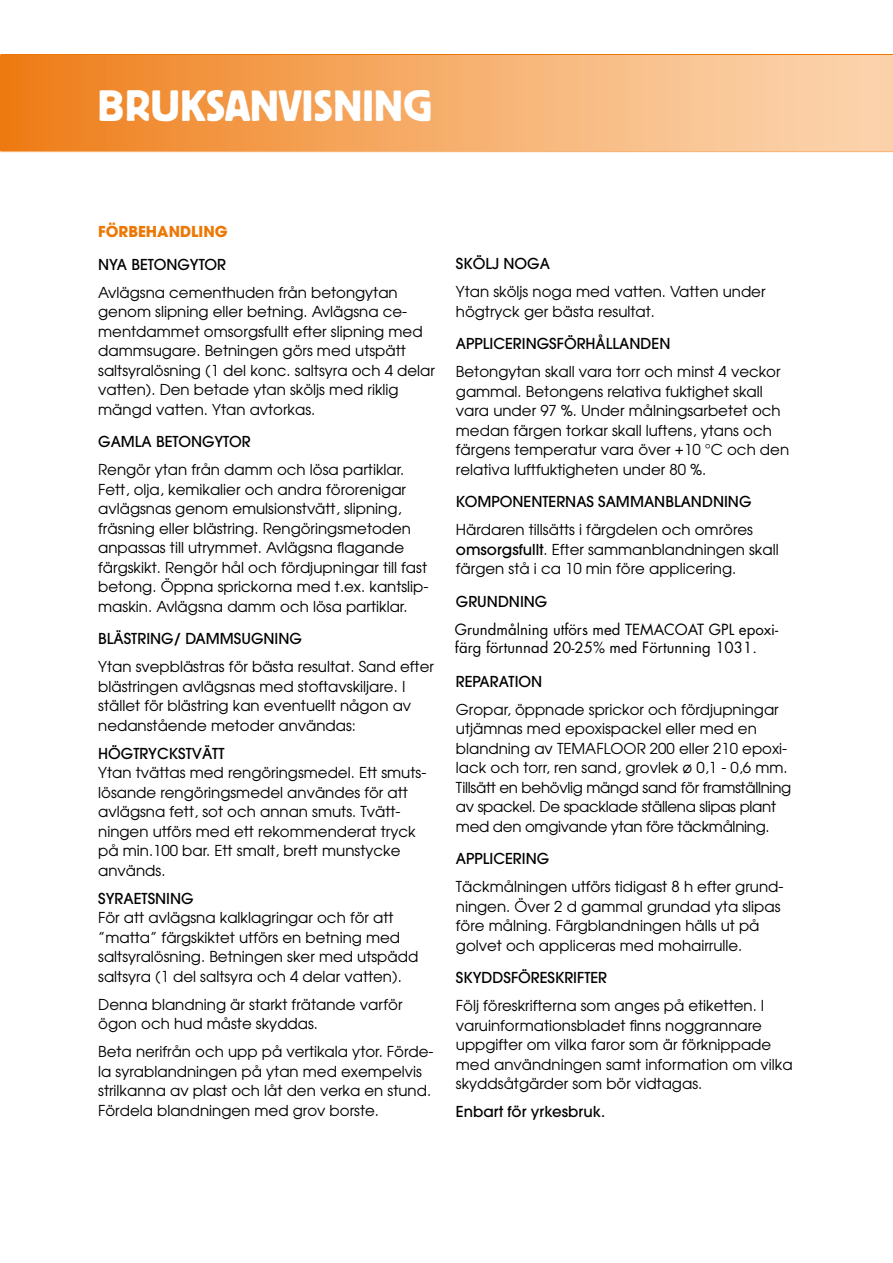
<style>
.page{position:relative;width:893px;height:1263px;background:#fff}
.page>*{position:absolute;margin:0;border:0;box-sizing:border-box;transform-origin:0 0}
.t1{font:43.5px "Block BE";letter-spacing:.02em;color:#fff}
.t2{font:15px/19.5px "Avant Garde";color:#000}
.t3{font:15px/19.5px "Avant Garde";letter-spacing:-.02em;color:#000}
.t4{font:500 15px "Avant Garde";color:#000}
.t5{font:15px/18px "Futura";color:#000}
.t6{font:700 15px "Avant Garde";color:#ed7703}
.s1{font-weight:500}
</style>
<div class="page">
<svg style="left:0;top:54px;width:893px;height:98px;background:#f3a052"></svg>
<div style="left:0;top:56px;width:893px;height:94px;background:linear-gradient(to right,#ee7f1a,#fddab7)"></div>
<h1 class="t1" style="left:98px;top:81px;width:336px">BRUKSANVISNING</h1>
<p class="t6" style="left:98px;top:222px;width:131px">FÖRBEHANDLING</p>
<p class="t4" style="left:98px;top:255px;width:129px">NYA BETONGYTOR</p>
<p class="t2" style="left:98px;top:282px;width:338px">Avlägsna cementhuden från betongytan genom slipning eller betning. Avlägsna ce&shy;mentdammet omsorgsfullt efter slipning med dammsugare. Betningen görs med utspätt saltsyralösning (1 del konc. saltsyra och 4 delar vatten). Den betade ytan sköljs med riklig mängd vatten. Ytan avtorkas.</p>
<p class="t4" style="left:98px;top:432px;width:154px">GAMLA BETONGYTOR</p>
<p class="t2" style="left:98px;top:460px;width:332px">Rengör ytan från damm och lösa partiklar.<br>Fett, olja, kemikalier och andra förorenigar avlägsnas genom emulsionstvätt, slipning, fräsning eller blästring. Rengöringsmetoden anpassas till utrymmet. Avlägsna flagande färgskikt. Rengör hål och fördjupningar till fast betong. Öppna sprickorna med t.ex. kantslip&shy;maskin. Avlägsna damm och lösa partiklar.</p>
<p class="t4" style="left:98px;top:629px;width:205px">BLÄSTRING/ DAMMSUGNING</p>
<p class="t2" style="left:98px;top:657px;width:337px">Ytan svepblästras för bästa resultat. Sand efter blästringen avlägsnas med stoftavskiljare. I stället för blästring kan eventuellt någon av nedanstående metoder användas:</p>
<p class="t4" style="left:98px;top:744px;width:128px">HÖGTRYCKSTVÄTT</p>
<p class="t2" style="left:98px;top:763px;width:330px">Ytan tvättas med rengöringsmedel. Ett smuts&shy;lösande rengöringsmedel användes för att avlägsna fett, sot och annan smuts. Tvätt&shy;ningen utförs med ett rekommenderat tryck på min.100 bar. Ett smalt, brett munstycke används.</p>
<p class="t4" style="left:98px;top:889px;width:97px">SYRAETSNING</p>
<p class="t2" style="left:98px;top:908px;width:322px">För att avlägsna kalklagringar och för att ”matta” färgskiktet utförs en betning med saltsyralösning. Betningen sker med utspädd saltsyra (1 del saltsyra och 4 delar vatten).</p>
<p class="t2" style="left:98px;top:994px;width:306px">Denna blandning är starkt frätande varför ögon och hud måste skyddas.</p>
<p class="t2" style="left:98px;top:1042px;width:337px">Beta nerifrån och upp på vertikala ytor. Förde&shy;la syrablandningen på ytan med exempelvis strilkanna av plast och låt den verka en stund.<br>Fördela blandningen med grov borste.</p>
<p class="t4" style="left:456px;top:255px;width:96px">SKÖLJ NOGA</p>
<p class="t2" style="left:456px;top:282px;width:311px">Ytan sköljs noga med vatten. Vatten under högtryck ger bästa resultat.</p>
<p class="t4" style="left:456px;top:335px;width:216px">APPLICERINGSFÖRHÅLLANDEN</p>
<p class="t2" style="left:456px;top:362px;width:335px">Betongytan skall vara torr och minst 4 veckor gammal. Betongens relativa fuktighet skall vara under 97 %. Under målningsarbetet och medan färgen torkar skall luftens, ytans och färgens temperatur vara över +10 °C och den relativa luftfuktigheten under 80 %.</p>
<p class="t4" style="left:456px;top:493px;width:297px">KOMPONENTERNAS SAMMANBLANDNING</p>
<p class="t2" style="left:456px;top:520px;width:324px">Härdaren tillsätts i färgdelen och omröres <span class="s1">omsorgsfullt</span>. Efter sammanblandningen skall färgen stå i ca 10 min före applicering.</p>
<p class="t4" style="left:456px;top:592px;width:93px">GRUNDNING</p>
<p class="t2" style="left:483px;top:619px;width:252px">ndning utförs med TEMAPOOL GPL</p>
<p class="t5" style="left:455px;top:620px;width:325px">Grundmålning utförs med TEMACOAT GPL epoxi&shy;färg förtunnad 20-25% med Förtunning 1031.</p>
<p class="t2" style="left:471px;top:619px;width:313px;text-align:right">oxi-<br>rg förtu nad 20-25 % med Förtunning 031.</p>
<p class="t4" style="left:456px;top:672px;width:88px">REPARATION</p>
<p class="t3" style="left:456px;top:699px;width:337px">Gropar, öppnade sprickor och fördjupningar utjämnas med epoxispackel eller med en blandning av TEMAFLOOR 200 eller 210 epoxi&shy;lack och torr, ren sand, grovlek ø 0,1 - 0,6 mm.<br>Tillsätt en behövlig mängd sand för framställning av spackel. De spacklade ställena slipas plant med den omgivande ytan före täckmålning.</p>
<p class="t4" style="left:456px;top:850px;width:95px">APPLICERING</p>
<p class="t2" style="left:456px;top:877px;width:329px">Täckmålningen utförs tidigast 8 h efter grund&shy;ningen. Över 2 d gammal grundad yta slipas före målning. Färgblandningen hälls ut på golvet och appliceras med mohairrulle.</p>
<p class="t4" style="left:456px;top:969px;width:153px">SKYDDSFÖRESKRIFTER</p>
<p class="t2" style="left:456px;top:996px;width:338px">Följ föreskrifterna som anges på etiketten. I varuinformationsbladet finns noggrannare uppgifter om vilka faror som är förknippade med användningen samt information om vilka skyddsåtgärder som bör vidtagas.</p>
<p class="t4" style="left:456px;top:1103px;width:151px">Enbart för yrkesbruk.</p>
</div>
